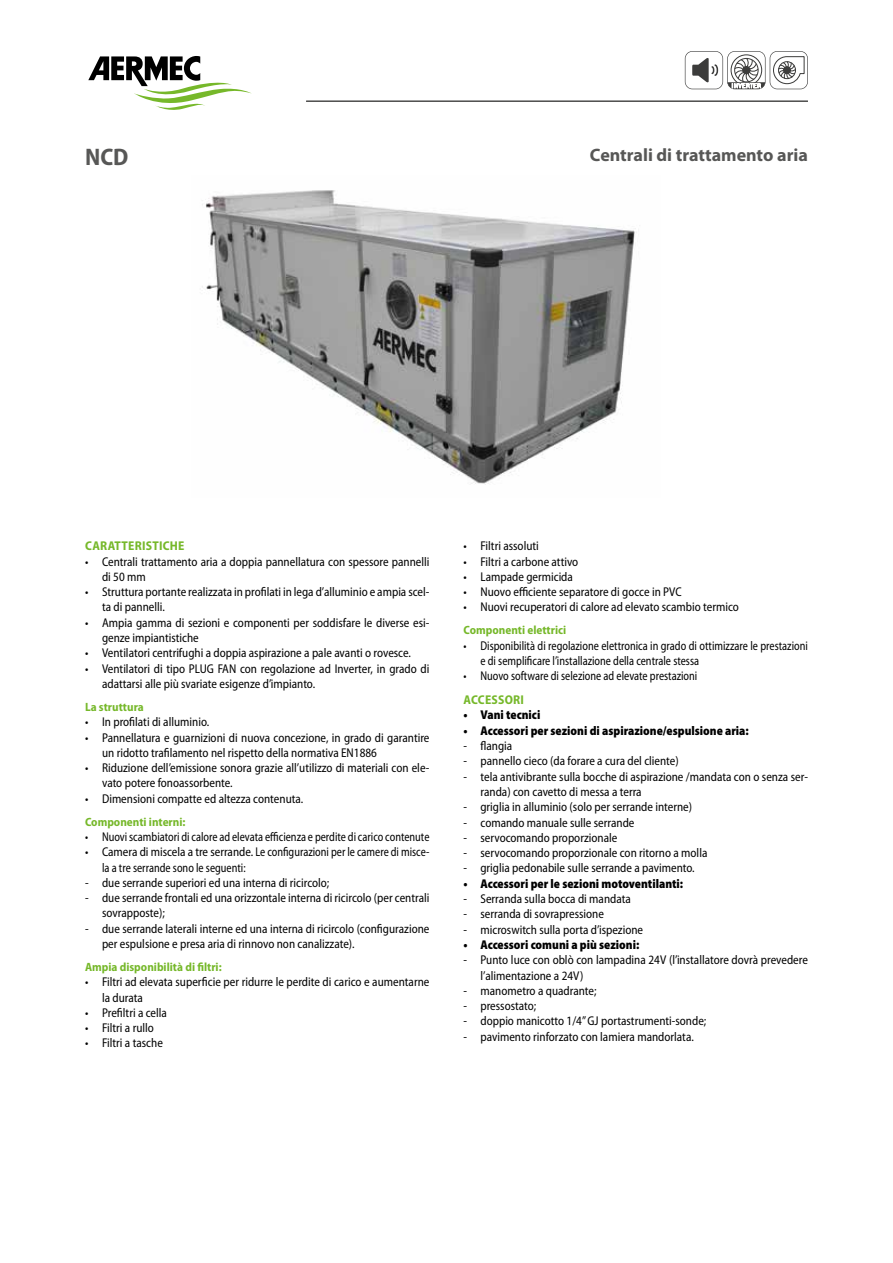
<style>
.page{position:relative;width:893px;height:1263px;background:#fff}
.page>*{position:absolute;margin:0;border:0;box-sizing:border-box;transform-origin:0 0}
.t1{font:700 semi-condensed 24px "Myriad Pro";color:#575756}
.t2{font:700 18px "Myriad Pro";color:#575756}
.t3{font:semi-condensed 12.75px/15.3px "Myriad Pro";color:#000;scale:.95 1}
.t4{font:semi-condensed 12.75px/15.3px "Myriad Pro";color:#000;scale:.88 1}
.t5{font:900 semi-condensed 12.75px "Myriad Pro";color:#000;scale:.95 1}
.t6{font:700 semi-condensed 12.75px "Myriad Pro";letter-spacing:.02em;color:#76b82a}
.t7{font:700 semi-condensed 12px "Myriad Pro";color:#76b82a}
</style>
<div class="page">
<svg style="left:88px;top:56px;width:164px;height:54px"></svg>
<svg style="left:685px;top:51px;width:123px;height:38px"></svg>
<hr style="left:306px;top:101px;width:502px;height:1px;background:#575756">
<img style="left:202px;top:190px;width:434px;height:295px">
<h1 class="t1" style="left:85px;top:141px;width:45px">NCD</h1>
<h2 class="t2" style="left:590px;top:143px;width:219px">Centrali di trattamento aria</h2>
<p class="t6" style="left:85px;top:538px;width:101px">CARATTERISTICHE</p>
<p class="t3" style="left:102px;top:553px;width:346px;text-indent:-17px">• Centrali trattamento aria a doppia pannellatura con spessore pannelli di 50 mm</p>
<p class="t3" style="left:102px;top:584px;width:346px;text-indent:-17px">• Struttura portante realizzata in profilati in lega d’alluminio e ampia scel&shy;ta di pannelli.</p>
<p class="t3" style="left:102px;top:615px;width:346px;text-indent:-17px">• Ampia gamma di sezioni e componenti per soddisfare le diverse esi&shy;genze impiantistiche</p>
<p class="t3" style="left:85px;top:645px;width:345px">• Ventilatori centrifughi a doppia aspirazione a pale avanti o rovesce.</p>
<p class="t3" style="left:102px;top:661px;width:346px;text-indent:-17px">• Ventilatori di tipo PLUG FAN con regolazione ad Inverter, in grado di adattarsi alle più svariate esigenze d’impianto.</p>
<p class="t7" style="left:85px;top:699px;width:60px">La struttura</p>
<p class="t3" style="left:85px;top:714px;width:132px">• In profilati di alluminio.</p>
<p class="t3" style="left:102px;top:729px;width:346px;text-indent:-17px">• Pannellatura e guarnizioni di nuova concezione, in grado di garantire un ridotto trafilamento nel rispetto della normativa EN1886</p>
<p class="t3" style="left:102px;top:760px;width:346px;text-indent:-17px">• Riduzione dell’emissione sonora grazie all’utilizzo di materiali con ele&shy;vato potere fonoassorbente.</p>
<p class="t3" style="left:85px;top:791px;width:231px">• Dimensioni compatte ed altezza contenuta.</p>
<p class="t7" style="left:85px;top:814px;width:102px">Componenti interni:</p>
<p class="t4" style="left:85px;top:829px;width:393px">• Nuovi scambiatori di calore ad elevata efficienza e perdite di carico contenute</p>
<p class="t3" style="left:102px;top:844px;width:346px;text-indent:-17px">• Camera di miscela a tre serrande. Le configurazioni per le camere di misce&shy;la a tre serrande sono le seguenti:</p>
<p class="t3" style="left:85px;top:875px;width:259px">- due serrande superiori ed una interna di ricircolo;</p>
<p class="t3" style="left:102px;top:890px;width:346px;text-indent:-17px">- due serrande frontali ed una orizzontale interna di ricircolo (per centrali sovrapposte);</p>
<p class="t3" style="left:102px;top:921px;width:346px;text-indent:-17px">- due serrande laterali interne ed una interna di ricircolo (configurazione per espulsione e presa aria di rinnovo non canalizzate).</p>
<p class="t7" style="left:85px;top:959px;width:138px">Ampia disponibilità di filtri:</p>
<p class="t3" style="left:102px;top:974px;width:346px;text-indent:-17px">• Filtri ad elevata superficie per ridurre le perdite di carico e aumentarne la durata</p>
<p class="t3" style="left:85px;top:1005px;width:88px">• Prefiltri a cella</p>
<p class="t3" style="left:85px;top:1020px;width:74px">• Filtri a rullo</p>
<p class="t3" style="left:85px;top:1035px;width:83px">• Filtri a tasche</p>
<p class="t3" style="left:463px;top:538px;width:81px">• Filtri assoluti</p>
<p class="t3" style="left:463px;top:553px;width:122px">• Filtri a carbone attivo</p>
<p class="t3" style="left:463px;top:569px;width:117px">• Lampade germicida</p>
<p class="t3" style="left:463px;top:584px;width:231px">• Nuovo efficiente separatore di gocce in PVC</p>
<p class="t3" style="left:463px;top:599px;width:291px">• Nuovi recuperatori di calore ad elevato scambio termico</p>
<p class="t7" style="left:463px;top:623px;width:104px">Componenti elettrici</p>
<p class="t4" style="left:480px;top:638px;width:374px;text-indent:-17px">• Disponibilità di regolazione elettronica in grado di ottimizzare le prestazioni e di semplificare l’installazione della centrale stessa</p>
<p class="t4" style="left:463px;top:668px;width:267px">• Nuovo software di selezione ad elevate prestazioni</p>
<p class="t6" style="left:464px;top:692px;width:62px">ACCESSORI</p>
<p class="t5" style="left:463px;top:707px;width:82px">• Vani tecnici</p>
<p class="t5" style="left:463px;top:722px;width:302px">• Accessori per sezioni di aspirazione/espulsione aria:</p>
<p class="t3" style="left:463px;top:738px;width:53px">- flangia</p>
<p class="t3" style="left:463px;top:753px;width:228px">- pannello cieco (da forare a cura del cliente)</p>
<p class="t3" style="left:480px;top:768px;width:346px;text-indent:-17px">- tela antivibrante sulla bocche di aspirazione /mandata con o senza ser&shy;randa) con cavetto di messa a terra</p>
<p class="t3" style="left:463px;top:799px;width:242px">- griglia in alluminio (solo per serrande interne)</p>
<p class="t3" style="left:463px;top:814px;width:182px">- comando manuale sulle serrande</p>
<p class="t3" style="left:463px;top:830px;width:164px">- servocomando proporzionale</p>
<p class="t3" style="left:463px;top:845px;width:258px">- servocomando proporzionale con ritorno a molla</p>
<p class="t3" style="left:463px;top:860px;width:245px">- griglia pedonabile sulle serrande a pavimento.</p>
<p class="t5" style="left:463px;top:875px;width:233px">• Accessori per le sezioni motoventilanti:</p>
<p class="t3" style="left:463px;top:891px;width:178px">- Serranda sulla bocca di mandata</p>
<p class="t3" style="left:463px;top:906px;width:149px">- serranda di sovrapressione</p>
<p class="t3" style="left:463px;top:921px;width:191px">- microswitch sulla porta d’ispezione</p>
<p class="t5" style="left:463px;top:936px;width:187px">• Accessori comuni a più sezioni:</p>
<p class="t3" style="left:480px;top:952px;width:346px;text-indent:-17px">- Punto luce con oblò con lampadina 24V (l’installatore dovrà prevedere l’alimentazione a 24V)</p>
<p class="t3" style="left:463px;top:983px;width:142px">- manometro a quadrante;</p>
<p class="t3" style="left:463px;top:998px;width:78px">- pressostato;</p>
<p class="t3" style="left:463px;top:1013px;width:257px">- doppio manicotto 1/4” GJ portastrumenti-sonde;</p>
<p class="t3" style="left:463px;top:1029px;width:244px">- pavimento rinforzato con lamiera mandorlata.</p>
</div>
